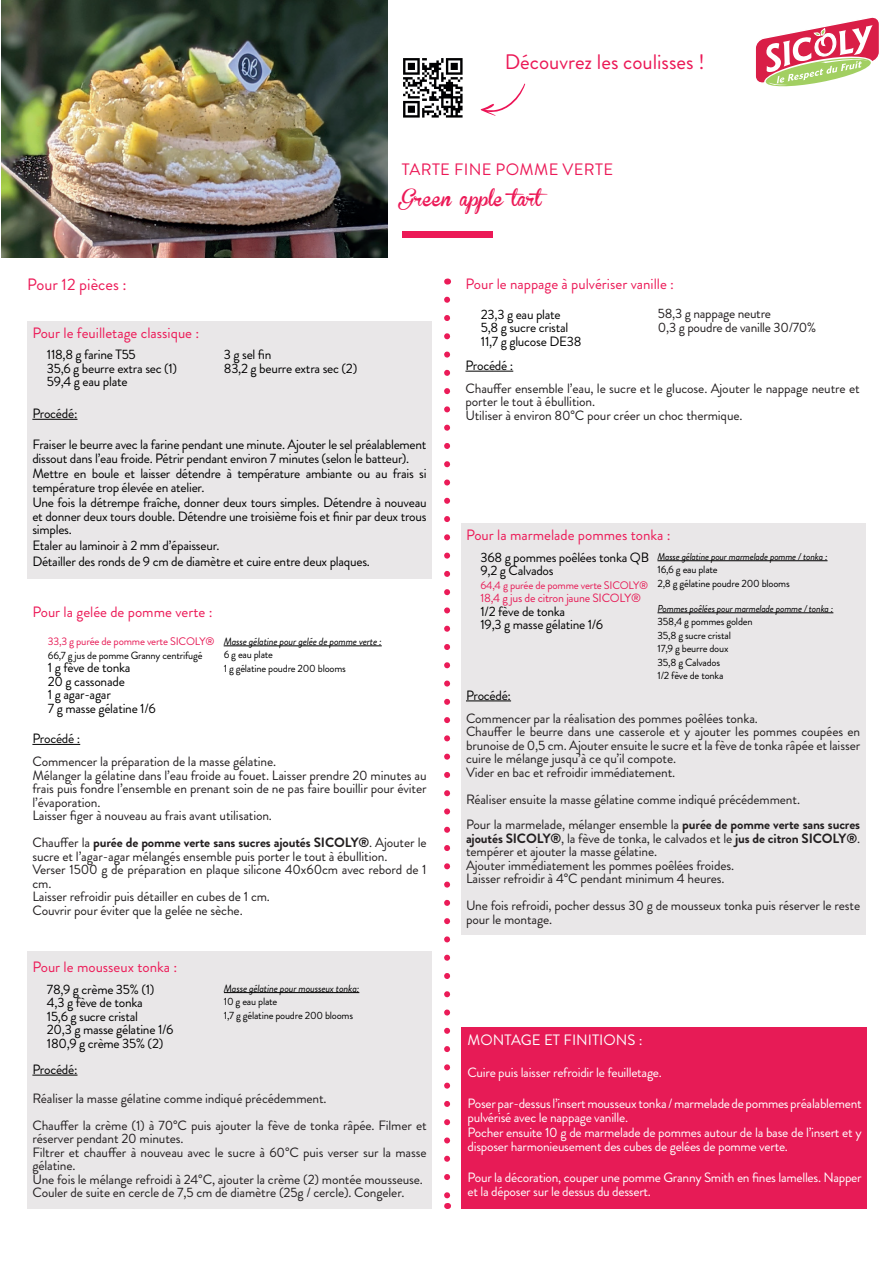
<style>
.page{position:relative;width:893px;height:1263px;background:#fff}
.page>*{position:absolute;margin:0;border:0;box-sizing:border-box;transform-origin:0 0}
.t1{font:21px "Brandon Grotesque";color:#eb1856}
.t2{font:16.5px "Brandon Grotesque";letter-spacing:.02em;color:#ec1957}
.t3{font:16.5px "Brannboll Fet";color:#ec1957}
.t4{font:16.5px "Brandon Grotesque";color:#ec1b58}
.t5{font:15px "Brandon Grotesque";color:#ec1b58}
.t6{font:15px "Brandon Grotesque";color:#fff}
.t7{font:13.5px/13.5px "Brandon Grotesque";letter-spacing:-.01em;color:#231f20}
.t8{font:13.5px/13.5px "Brandon Grotesque";letter-spacing:-.02em;color:#000}
.t9{font:13.5px/13.5px "Brandon Grotesque";letter-spacing:-.02em;color:#fff}
.t10{font:12px "Brandon Grotesque";letter-spacing:-.02em;color:#e71b56}
.t11{font:10.95px "Brandon Grotesque";letter-spacing:-.02em;color:#e71b56}
.t12{font:10.5px/13.5px "Brandon Grotesque";letter-spacing:-.02em;color:#000}
.t13{font:italic 10.5px "Brandon Grotesque";letter-spacing:-.02em;color:#000}
.t14{font:italic 10.05px "Brandon Grotesque";letter-spacing:-.02em;color:#000}
.s1{font-weight:700}
</style>
<div class="page">
<svg style="left:444px;top:300px;width:6px;height:897px"></svg>
<svg style="left:755px;top:17px;width:124px;height:70px"></svg>
<img style="left:1px;top:0;width:387px;height:258px">
<div style="left:402px;top:231px;width:91px;height:6px;background:#ec1957"></div>
<div style="left:27px;top:321px;width:405px;height:258px;background:#e9e7e8"></div>
<hr style="left:32px;top:419px;width:45px;height:1px;background:#000">
<div style="left:27px;top:951px;width:405px;height:258px;background:#e9e7e8"></div>
<hr style="left:32px;top:1075px;width:46px;height:1px;background:#000">
<hr style="left:224px;top:992px;width:135px;height:1px;background:#000">
<div style="left:461px;top:524px;width:404px;height:411px;background:#e9e7e8"></div>
<hr style="left:466px;top:700px;width:45px;height:1px;background:#000">
<hr style="left:657px;top:560px;width:170px;height:1px;background:#000">
<hr style="left:657px;top:612px;width:176px;height:1px;background:#000">
<div style="left:461px;top:1027px;width:405px;height:182px;background:#e71b56"></div>
<img style="left:403px;top:58px;width:60px;height:60px">
<svg style="left:480px;top:83px;width:45px;height:33px"></svg>
<hr style="left:465px;top:371px;width:48px;height:1px;background:#000">
<hr style="left:32px;top:744px;width:48px;height:1px;background:#000">
<hr style="left:224px;top:646px;width:158px;height:1px;background:#000">
<h1 class="t1" style="left:505px;top:47px;width:201px">Découvrez les coulisses !</h1>
<p class="t4" style="left:27px;top:273px;width:101px">Pour 12 pièces :</p>
<p class="t2" style="left:402px;top:158px;width:213px">TARTE FINE POMME VERTE</p>
<p class="t3" style="left:402px;top:189px;width:154px">Green apple tart</p>
<p class="t5" style="left:465px;top:274px;width:210px">Pour le nappage à pulvériser vanille :</p>
<p class="t5" style="left:32px;top:322px;width:168px">Pour le feuilletage classique :</p>
<p class="t8" style="left:47px;top:348px;width:132px">118,8 g farine T55<br>35,6 g beurre extra sec (1)<br>59,4 g eau plate</p>
<p class="t8" style="left:224px;top:348px;width:135px">3 g sel fin<br>83,2 g beurre extra sec (2)</p>
<p class="t8" style="left:32px;top:407px;width:47px">Procédé:</p>
<p class="t8" style="left:32px;top:438px;width:396px">Fraiser le beurre avec la farine pendant une minute. Ajouter le sel préalablement dissout dans l’eau froide. Pétrir pendant environ 7 minutes (selon le batteur).</p>
<p class="t8" style="left:32px;top:467px;width:396px">Mettre en boule et laisser détendre à température ambiante ou au frais si température trop élevée en atelier.</p>
<p class="t8" style="left:32px;top:496px;width:396px;text-align:justify">Une fois la détrempe fraîche, donner deux tours simples. Détendre à nouveau et donner deux tours double. Détendre une troisième fois et finir par deux trous simples.</p>
<p class="t8" style="left:32px;top:538px;width:339px;line-height:15.6px">Etaler au laminoir à 2 mm d’épaisseur.<br>Détailler des ronds de 9 cm de diamètre et cuire entre deux plaques.</p>
<p class="t5" style="left:32px;top:602px;width:182px">Pour la gelée de pomme verte :</p>
<p class="t11" style="left:48px;top:634px;width:168px">33,3 g purée de pomme verte SICOLY®</p>
<p class="t12" style="left:48px;top:648px;width:156px">66,7 g jus de pomme Granny centrifugé</p>
<p class="t8" style="left:48px;top:661px;width:109px">1 g fève de tonka<br>20 g cassonade<br>1 g agar-agar<br>7 g masse gélatine 1/6</p>
<p class="t13" style="left:224px;top:634px;width:160px">Masse gélatine pour gelée de pomme verte :</p>
<p class="t12" style="left:224px;top:648px;width:124px">6 g eau plate<br>1 g gélatine poudre 200 blooms</p>
<p class="t8" style="left:32px;top:732px;width:49px">Procédé :</p>
<p class="t7" style="left:32px;top:755px;width:396px">Commencer la préparation de la masse gélatine.<br>Mélanger la gélatine dans l’eau froide au fouet. Laisser prendre 20 minutes au frais puis fondre l’ensemble en prenant soin de ne pas faire bouillir pour éviter l’évaporation.<br>Laisser figer à nouveau au frais avant utilisation.</p>
<p class="t7" style="left:32px;top:836px;width:396px">Chauffer la <span class="s1">purée de pomme verte sans sucres ajoutés SICOLY®</span>. Ajouter le sucre et l’agar-agar mélangés ensemble puis porter le tout à ébullition.<br>Verser 1500 g de préparation en plaque silicone 40x60cm avec rebord de 1 cm.<br>Laisser refroidir puis détailler en cubes de 1 cm.<br>Couvrir pour éviter que la gelée ne sèche.</p>
<p class="t5" style="left:32px;top:956px;width:146px">Pour le mousseux tonka :</p>
<p class="t8" style="left:47px;top:982px;width:128px">78,9 g crème 35% (1)<br>4,3 g fève de tonka<br>15,6 g sucre cristal<br>20,3 g masse gélatine 1/6<br>180,9 g crème 35% (2)</p>
<p class="t13" style="left:224px;top:981px;width:137px">Masse gélatine pour mousseux tonka:</p>
<p class="t12" style="left:224px;top:995px;width:131px">10 g eau plate<br>1,7 g gélatine poudre 200 blooms</p>
<p class="t8" style="left:32px;top:1062px;width:47px">Procédé:</p>
<p class="t7" style="left:32px;top:1085px;width:396px;line-height:27px">Réaliser la masse gélatine comme indiqué précédemment.<br>Chauffer la crème (1) à 70°C puis ajouter la fève de tonka râpée. Filmer et</p>
<p class="t7" style="left:32px;top:1132px;width:396px">réserver pendant 20 minutes.<br>Filtrer et chauffer à nouveau avec le sucre à 60°C puis verser sur la masse gélatine.<br>Une fois le mélange refroidi à 24°C, ajouter la crème (2) montée mousseuse.<br>Couler de suite en cercle de 7,5 cm de diamètre (25g / cercle). Congeler.</p>
<p class="t8" style="left:481px;top:307px;width:102px">23,3 g eau plate<br>5,8 g sucre cristal<br>11,7 g glucose DE38</p>
<p class="t7" style="left:658px;top:307px;width:160px">58,3 g nappage neutre<br>0,3 g poudre de vanille 30/70%</p>
<p class="t8" style="left:465px;top:359px;width:49px">Procédé :</p>
<p class="t7" style="left:465px;top:382px;width:396px">Chauffer ensemble l’eau, le sucre et le glucose. Ajouter le nappage neutre et porter le tout à ébullition.<br>Utiliser à environ 80°C pour créer un choc thermique.</p>
<p class="t5" style="left:466px;top:524px;width:206px">Pour la marmelade pommes tonka :</p>
<p class="t8" style="left:480px;top:551px;width:170px">368 g pommes poêlées tonka QB<br>9,2 g Calvados</p>
<p class="t11" style="left:480px;top:577px;width:169px">64,4 g purée de pomme verte SICOLY®</p>
<p class="t10" style="left:480px;top:590px;width:162px">18,4 g jus de citron jaune SICOLY®</p>
<p class="t8" style="left:480px;top:605px;width:124px">1/2 fève de tonka<br>19,3 g masse gélatine 1/6</p>
<p class="t14" style="left:657px;top:549px;width:172px">Masse gélatine pour marmelade pomme / tonka :</p>
<p class="t12" style="left:657px;top:563px;width:134px">16,6 g eau plate<br>2,8 g gélatine poudre 200 blooms</p>
<p class="t14" style="left:657px;top:601px;width:177px">Pommes poêlées pour marmelade pomme / tonka :</p>
<p class="t12" style="left:657px;top:615px;width:97px">358,4 g pommes golden<br>35,8 g sucre cristal<br>17,9 g beurre doux<br>35,8 g Calvados<br>1/2 fève de tonka</p>
<p class="t8" style="left:466px;top:688px;width:47px">Procédé:</p>
<p class="t7" style="left:466px;top:711px;width:396px">Commencer par la réalisation des pommes poêlées tonka.<br>Chauffer le beurre dans une casserole et y ajouter les pommes coupées en brunoise de 0,5 cm. Ajouter ensuite le sucre et la fève de tonka râpée et laisser cuire le mélange jusqu’à ce qu’il compote.<br>Vider en bac et refroidir immédiatement.</p>
<p class="t7" style="left:466px;top:786px;width:396px;line-height:25.5px">Réaliser ensuite la masse gélatine comme indiqué précédemment.<br>Pour la marmelade, mélanger ensemble la <span class="s1">purée de pomme verte sans sucres</span></p>
<p class="t7" style="left:466px;top:831px;width:396px"><span class="s1">ajoutés SICOLY®</span>, la fève de tonka, le calvados et le <span class="s1">jus de citron SICOLY®</span>. tempérer et ajouter la masse gélatine.<br>Ajouter immédiatement les pommes poêlées froides.<br>Laisser refroidir à 4°C pendant minimum 4 heures.</p>
<p class="t7" style="left:466px;top:899px;width:396px">Une fois refroidi, pocher dessus 30 g de mousseux tonka puis réserver le reste pour le montage.</p>
<p class="t6" style="left:468px;top:1029px;width:177px">MONTAGE ET FINITIONS :</p>
<p class="t9" style="left:468px;top:1066px;width:196px">Cuire puis laisser refroidir le feuilletage.</p>
<p class="t9" style="left:468px;top:1097px;width:396px">Poser par-dessus l’insert mousseux tonka / marmelade de pommes préalablement pulvérisé avec le nappage vanille.</p>
<p class="t9" style="left:468px;top:1126px;width:396px">Pocher ensuite 10 g de marmelade de pommes autour de la base de l’insert et y disposer harmonieusement des cubes de gelées de pomme verte.</p>
<p class="t9" style="left:468px;top:1171px;width:396px">Pour la décoration, couper une pomme Granny Smith en fines lamelles. Napper et la déposer sur le dessus du dessert.</p>
</div>
